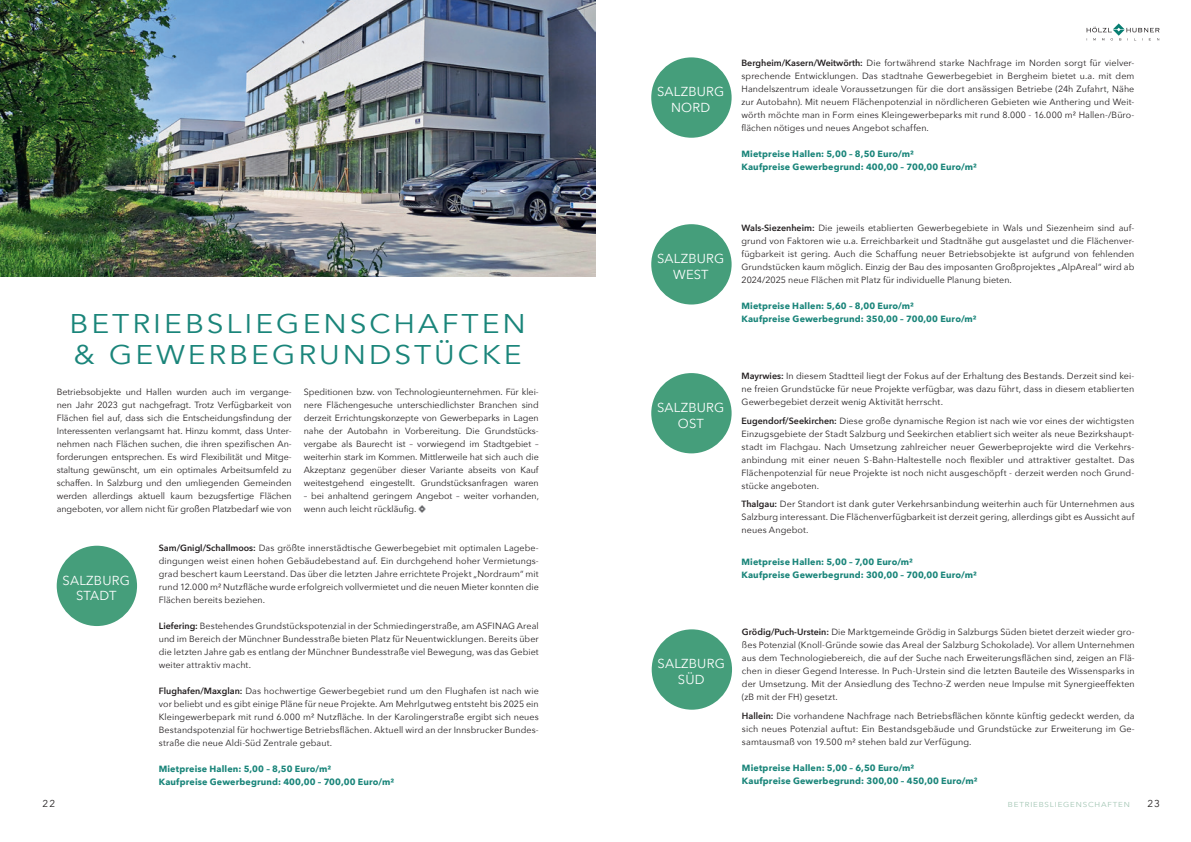
<style>
.page{position:relative;width:1191px;height:842px;background:#fff}
.page>*{position:absolute;margin:0;border:0;box-sizing:border-box;transform-origin:0 0}
.t1{font:27px/31px "Avenir";letter-spacing:.1em;color:#1a857a;scale:1.11 1}
.t2{font:13px/15.6px "Avenir Next";letter-spacing:.015em;color:#fff;text-align:center}
.t3{font:10px "Avenir Next";color:#231f20}
.t4{font:9px/13px "Avenir Next";letter-spacing:.01em;color:#231f20;text-align:justify}
.t5{font:700 9px/13px "Avenir Next";letter-spacing:.015em;color:#1a857a}
.t6{font:7.2px "Avenir Next";letter-spacing:.1em;color:#a2c5b3;scale:1.11 1}
.s1{font-weight:600}
</style>
<div class="page">
<img style="left:0;top:0;width:595px;height:277px">
<svg style="left:418px;top:505px;width:7px;height:7px"></svg>
<div style="left:651px;top:57px;width:80px;height:81px;background:#459e7b;border-radius:50%"></div>
<div style="left:651px;top:224px;width:80px;height:80px;background:#459e7b;border-radius:50%"></div>
<div style="left:651px;top:373px;width:80px;height:80px;background:#459e7b;border-radius:50%"></div>
<div style="left:651px;top:629px;width:81px;height:81px;background:#459e7b;border-radius:50%"></div>
<div style="left:57px;top:546px;width:80px;height:80px;background:#459e7b;border-radius:50%"></div>
<svg style="left:1086px;top:23px;width:73px;height:18px"></svg>
<h1 class="t1" style="left:70px;top:309px;width:413px">BETRIEBSLIEGENSCHAFTEN &amp; GEWERBEGRUNDSTÜCKE</h1>
<p class="t4" style="left:57px;top:385px;width:236px">Betriebsobjekte und Hallen wurden auch im vergange&shy;nen Jahr 2023 gut nachgefragt. Trotz Verfügbarkeit von Flächen fiel auf, dass sich die Entscheidungsfindung der Interessenten verlangsamt hat. Hinzu kommt, dass Unter&shy;nehmen nach Flächen suchen, die ihren spezifischen An&shy;forderungen entsprechen. Es wird Flexibilität und Mitge&shy;staltung gewünscht, um ein optimales Arbeitsumfeld zu schaffen. In Salzburg und den umliegenden Gemeinden werden allerdings aktuell kaum bezugsfertige Flächen angeboten, vor allem nicht für großen Platzbedarf wie von</p>
<p class="t4" style="left:304px;top:385px;width:236px">Speditionen bzw. von Technologieunternehmen. Für klei&shy;nere Flächengesuche unterschiedlichster Branchen sind derzeit Errichtungskonzepte von Gewerbeparks in Lagen nahe der Autobahn in Vorbereitung. Die Grundstücks&shy;vergabe als Baurecht ist – vorwiegend im Stadtgebiet – weiterhin stark im Kommen. Mittlerweile hat sich auch die Akzeptanz gegenüber dieser Variante abseits von Kauf weitestgehend eingestellt. Grundstücksanfragen waren</p>
<p class="t4" style="left:304px;top:489px;width:237px">– bei anhaltend geringem Angebot – weiter vorhanden, wenn auch leicht rückläufig.</p>
<h2 class="t2" style="left:63px;top:572px;width:69px">SALZBURG<br>STADT</h2>
<p class="t4" style="left:159px;top:541px;width:381px"><span class="s1">Sam/Gnigl/Schallmoos:</span> Das größte innerstädtische Gewerbegebiet mit optimalen Lagebe&shy;dingungen weist einen hohen Gebäudebestand auf. Ein durchgehend hoher Vermietungs&shy;grad beschert kaum Leerstand. Das über die letzten Jahre errichtete Projekt „Nordraum“ mit rund 12.000 m² Nutzfläche wurde erfolgreich vollvermietet und die neuen Mieter konnten die Flächen bereits beziehen.</p>
<p class="t4" style="left:159px;top:619px;width:381px"><span class="s1">Liefering:</span> Bestehendes Grundstückspotenzial in der Schmiedingerstraße, am ASFINAG Areal und im Bereich der Münchner Bundesstraße bieten Platz für Neuentwicklungen. Bereits über die letzten Jahre gab es entlang der Münchner Bundesstraße viel Bewegung, was das Gebiet weiter attraktiv macht.</p>
<p class="t4" style="left:159px;top:684px;width:381px"><span class="s1">Flughafen/Maxglan:</span> Das hochwertige Gewerbegebiet rund um den Flughafen ist nach wie vor beliebt und es gibt einige Pläne für neue Projekte. Am Mehrlgutweg entsteht bis 2025 ein Kleingewerbepark mit rund 6.000 m² Nutzfläche. In der Karolingerstraße ergibt sich neues Bestandspotenzial für hochwertige Betriebsflächen. Aktuell wird an der Innsbrucker Bundes&shy;straße die neue Aldi-Süd Zentrale gebaut.</p>
<p class="t5" style="left:159px;top:762px;width:237px">Mietpreise Hallen: 5,00 – 8,50 Euro/m²<br>Kaufpreise Gewerbegrund: 400,00 – 700,00 Euro/m²</p>
<h2 class="t2" style="left:657px;top:83px;width:69px">SALZBURG<br>NORD</h2>
<p class="t4" style="left:741px;top:56px;width:394px"><span class="s1">Bergheim/Kasern/Weitwörth:</span> Die fortwährend starke Nachfrage im Norden sorgt für vielver&shy;sprechende Entwicklungen. Das stadtnahe Gewerbegebiet in Bergheim bietet u.a. mit dem Handelszentrum ideale Voraussetzungen für die dort ansässigen Betriebe (24h Zufahrt, Nähe zur Autobahn). Mit neuem Flächenpotenzial in nördlicheren Gebieten wie Anthering und Weit&shy;wörth möchte man in Form eines Kleingewerbeparks mit rund 8.000 - 16.000 m² Hallen-/Büro&shy;flächen nötiges und neues Angebot schaffen.</p>
<p class="t5" style="left:741px;top:148px;width:237px">Mietpreise Hallen: 5,00 – 8,50 Euro/m²<br>Kaufpreise Gewerbegrund: 400,00 – 700,00 Euro/m²</p>
<h2 class="t2" style="left:657px;top:250px;width:69px">SALZBURG<br>WEST</h2>
<p class="t4" style="left:741px;top:221px;width:394px"><span class="s1">Wals-Siezenheim:</span> Die jeweils etablierten Gewerbegebiete in Wals und Siezenheim sind auf&shy;grund von Faktoren wie u.a. Erreichbarkeit und Stadtnähe gut ausgelastet und die Flächenver&shy;fügbarkeit ist gering. Auch die Schaffung neuer Betriebsobjekte ist aufgrund von fehlenden Grundstücken kaum möglich. Einzig der Bau des imposanten Großprojektes „AlpAreal“ wird ab 2024/2025 neue Flächen mit Platz für individuelle Planung bieten.</p>
<p class="t5" style="left:741px;top:299px;width:237px">Mietpreise Hallen: 5,60 – 8,00 Euro/m²<br>Kaufpreise Gewerbegrund: 350,00 – 700,00 Euro/m²</p>
<h2 class="t2" style="left:657px;top:399px;width:69px">SALZBURG<br>OST</h2>
<p class="t4" style="left:741px;top:369px;width:394px"><span class="s1">Mayrwies:</span> In diesem Stadtteil liegt der Fokus auf der Erhaltung des Bestands. Derzeit sind kei&shy;ne freien Grundstücke für neue Projekte verfügbar, was dazu führt, dass in diesem etablierten Gewerbegebiet derzeit wenig Aktivität herrscht.</p>
<p class="t4" style="left:741px;top:414px;width:394px"><span class="s1">Eugendorf/Seekirchen:</span> Diese große dynamische Region ist nach wie vor eines der wichtigsten Einzugsgebiete der Stadt Salzburg und Seekirchen etabliert sich weiter als neue Bezirkshaupt&shy;stadt im Flachgau. Nach Umsetzung zahlreicher neuer Gewerbeprojekte wird die Verkehrs&shy;anbindung mit einer neuen S-Bahn-Haltestelle noch flexibler und attraktiver gestaltet. Das Flächenpotenzial für neue Projekte ist noch nicht ausgeschöpft - derzeit werden noch Grund&shy;stücke angeboten.</p>
<p class="t4" style="left:741px;top:497px;width:394px"><span class="s1">Thalgau:</span> Der Standort ist dank guter Verkehrsanbindung weiterhin auch für Unternehmen aus Salzburg interessant. Die Flächenverfügbarkeit ist derzeit gering, allerdings gibt es Aussicht auf neues Angebot.</p>
<p class="t5" style="left:741px;top:555px;width:237px">Mietpreise Hallen: 5,00 – 7,00 Euro/m²<br>Kaufpreise Gewerbegrund: 300,00 – 700,00 Euro/m²</p>
<h2 class="t2" style="left:657px;top:655px;width:69px">SALZBURG<br>SÜD</h2>
<p class="t4" style="left:742px;top:625px;width:394px"><span class="s1">Grödig/Puch-Urstein:</span> Die Marktgemeinde Grödig in Salzburgs Süden bietet derzeit wieder gro&shy;ßes Potenzial (Knoll-Gründe sowie das Areal der Salzburg Schokolade). Vor allem Unternehmen aus dem Technologiebereich, die auf der Suche nach Erweiterungsflächen sind, zeigen an Flä&shy;chen in dieser Gegend Interesse. In Puch-Urstein sind die letzten Bauteile des Wissensparks in der Umsetzung. Mit der Ansiedlung des Techno-Z werden neue Impulse mit Synergieeffekten (zB mit der FH) gesetzt.</p>
<p class="t4" style="left:742px;top:709px;width:394px"><span class="s1">Hallein:</span> Die vorhandene Nachfrage nach Betriebsflächen könnte künftig gedeckt werden, da sich neues Potenzial auftut: Ein Bestandsgebäude und Grundstücke zur Erweiterung im Ge&shy;samtausmaß von 19.500 m² stehen bald zur Verfügung.</p>
<p class="t5" style="left:742px;top:761px;width:237px">Mietpreise Hallen: 5,00 – 6,50 Euro/m²<br>Kaufpreise Gewerbegrund: 300,00 – 450,00 Euro/m²</p>
<p class="t3" style="left:43px;top:795px;width:14px">22</p>
<p class="t3" style="left:1147px;top:795px;width:14px">23</p>
<p class="t6" style="left:1008px;top:799px;width:111px">BETRIEBSLIEGENSCHAFTEN</p>
</div>
